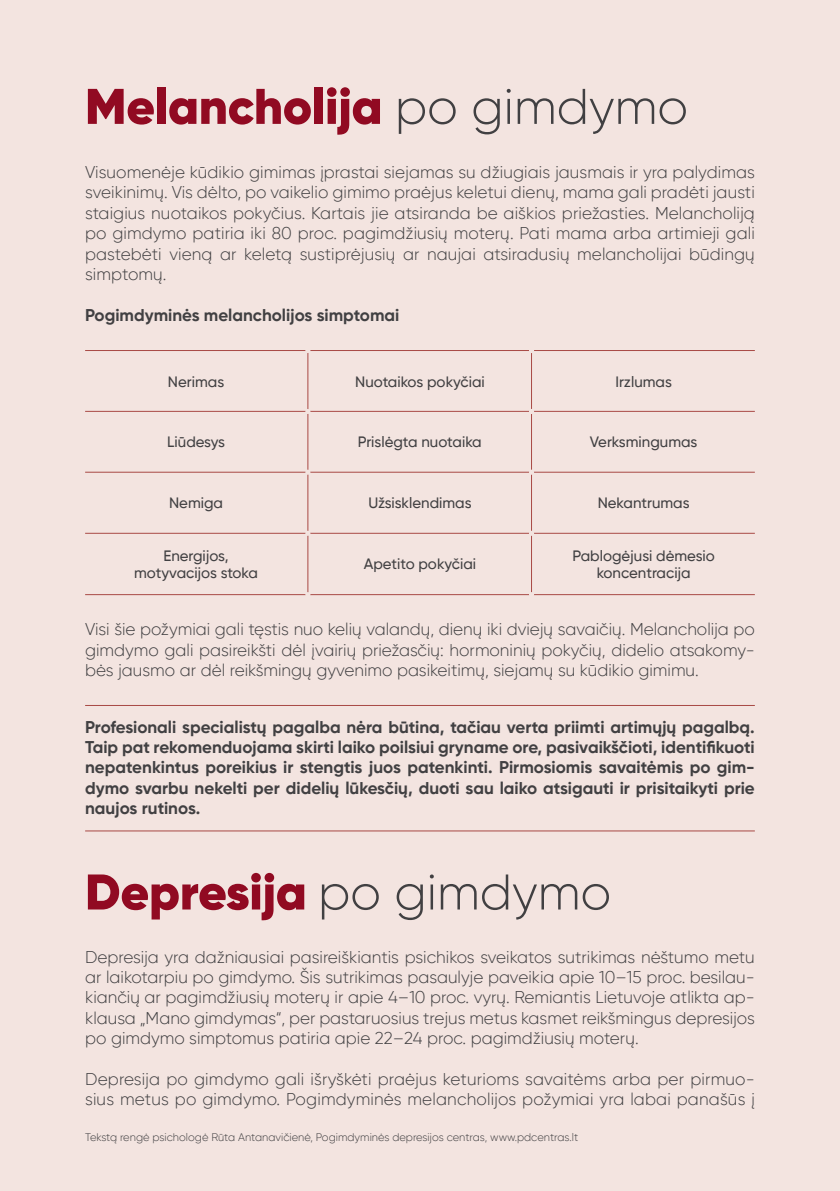
<style>
.page{position:relative;width:840px;height:1191px;background:#fff}
.page>*{position:absolute;margin:0;border:0;box-sizing:border-box;transform-origin:0 0}
.t1{font:900 50px "Gilroy";color:#910a22}
.t2{font:300 17px/20.4px "Gilroy";letter-spacing:.005em;color:#414042;text-align:justify}
.t3{font:700 17px/20.4px "Gilroy";color:#414042;text-align:justify}
.t4{font:500 15px/17px "Gilroy";color:#414042;text-align:center}
.t5{font:300 11px "Gilroy";color:#414042}
.s1{font-weight:300;color:#414042}
</style>
<div class="page">
<div style="left:0;top:0;width:839px;height:1191px;background:#f3e4e0"></div>
<hr style="left:531px;top:351px;width:1px;height:244px;background:#a84945">
<hr style="left:307px;top:351px;width:1px;height:244px;background:#a84945">
<hr style="left:85px;top:350px;width:669px;height:1px;background:#a84945">
<hr style="left:85px;top:705px;width:669px;height:1px;background:#a84945">
<hr style="left:85px;top:411px;width:669px;height:1px;background:#a84945">
<hr style="left:85px;top:830px;width:669px;height:1px;background:#a84945">
<hr style="left:85px;top:533px;width:669px;height:1px;background:#a84945">
<hr style="left:85px;top:594px;width:669px;height:1px;background:#a84945">
<hr style="left:85px;top:472px;width:669px;height:1px;background:#a84945">
<svg style="left:305px;top:469px;width:5px;height:6px"></svg>
<h1 class="t1" style="left:85px;top:75px;width:604px">Melancholija <span class="s1">po gimdymo</span></h1>
<p class="t2" style="left:85px;top:162px;width:670px">Visuomenėje kūdikio gimimas įprastai siejamas su džiugiais jausmais ir yra palydimas sveikinimų. Vis dėlto, po vaikelio gimimo praėjus keletui dienų, mama gali pradėti jausti staigius nuotaikos pokyčius. Kartais jie atsiranda be aiškios priežasties. Melancholiją po gimdymo patiria iki 80 proc. pagimdžiusių moterų. Pati mama arba artimieji gali pastebėti vieną ar keletą sustiprėjusių ar naujai atsiradusių melancholijai būdingų simptomų.</p>
<p class="t3" style="left:85px;top:304px;width:315px">Pogimdyminės melancholijos simptomai</p>
<p class="t4" style="left:168px;top:373px;width:58px">Nerimas</p>
<p class="t4" style="left:355px;top:373px;width:131px">Nuotaikos pokyčiai</p>
<p class="t4" style="left:615px;top:373px;width:58px">Irzlumas</p>
<p class="t4" style="left:167px;top:433px;width:59px">Liūdesys</p>
<p class="t4" style="left:357px;top:433px;width:125px">Prislėgta nuotaika</p>
<p class="t4" style="left:589px;top:433px;width:109px">Verksmingumas</p>
<p class="t4" style="left:169px;top:494px;width:55px">Nemiga</p>
<p class="t4" style="left:368px;top:494px;width:105px">Užsisklendimas</p>
<p class="t4" style="left:597px;top:494px;width:93px">Nekantrumas</p>
<p class="t4" style="left:134px;top:547px;width:125px">Energijos, motyvacijos stoka</p>
<p class="t4" style="left:572px;top:547px;width:144px">Pablogėjusi dėmesio koncentracija</p>
<p class="t4" style="left:363px;top:555px;width:114px">Apetito pokyčiai</p>
<p class="t2" style="left:85px;top:619px;width:670px">Visi šie požymiai gali tęstis nuo kelių valandų, dienų iki dviejų savaičių. Melancholija po gimdymo gali pasireikšti dėl įvairių priežasčių: hormoninių pokyčių, didelio atsakomy&shy;bės jausmo ar dėl reikšmingų gyvenimo pasikeitimų, siejamų su kūdikio gimimu.</p>
<p class="t3" style="left:85px;top:716px;width:670px">Profesionali specialistų pagalba nėra būtina, tačiau verta priimti artimųjų pagalbą.<br>Taip pat rekomenduojama skirti laiko poilsiui gryname ore, pasivaikščioti, identifikuoti nepatenkintus poreikius ir stengtis juos patenkinti. Pirmosiomis savaitėmis po gim&shy;dymo svarbu nekelti per didelių lūkesčių, duoti sau laiko atsigauti ir prisitaikyti prie naujos rutinos.</p>
<h1 class="t1" style="left:85px;top:860px;width:527px">Depresija <span class="s1">po gimdymo</span></h1>
<p class="t2" style="left:85px;top:946px;width:670px">Depresija yra dažniausiai pasireiškiantis psichikos sveikatos sutrikimas nėštumo metu ar laikotarpiu po gimdymo. Šis sutrikimas pasaulyje paveikia apie 10–15 proc. besilau&shy;kiančių ar pagimdžiusių moterų ir apie 4–10 proc. vyrų. Remiantis Lietuvoje atlikta ap&shy;klausa „Mano gimdymas“, per pastaruosius trejus metus kasmet reikšmingus depresijos po gimdymo simptomus patiria apie 22–24 proc. pagimdžiusių moterų.</p>
<p class="t2" style="left:85px;top:1068px;width:670px">Depresija po gimdymo gali išryškėti praėjus keturioms savaitėms arba per pirmuo&shy;sius metus po gimdymo. Pogimdyminės melancholijos požymiai yra labai panašūs į</p>
<p class="t5" style="left:85px;top:1130px;width:494px">Tekstą rengė psichologė Rūta Antanavičienė, Pogimdyminės depresijos centras, www.pdcentras.lt</p>
</div>
